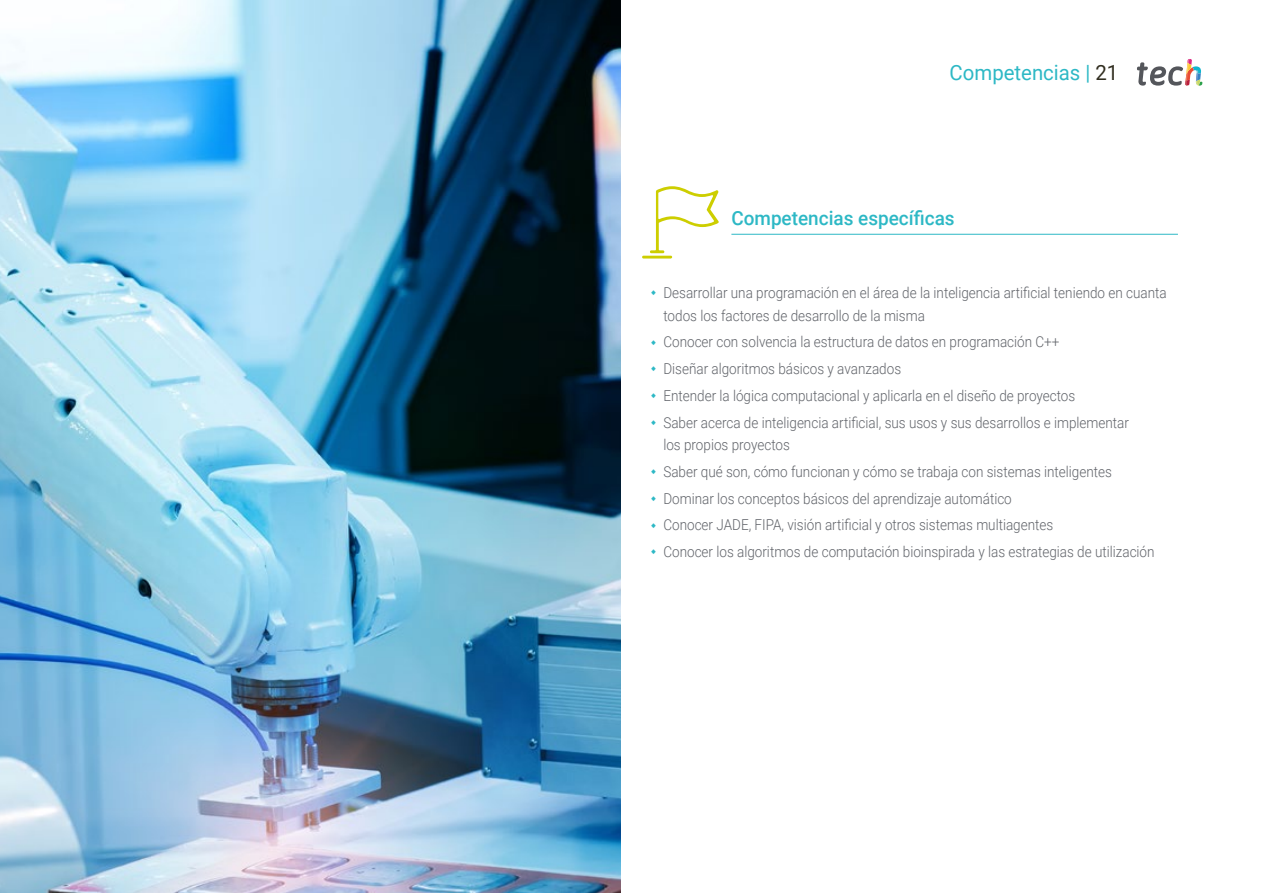
<style>
.page{position:relative;width:1263px;height:893px;background:#fff}
.page>*{position:absolute;margin:0;border:0;box-sizing:border-box;transform-origin:0 0}
.t1{font:21px "Roboto";color:#2db8c5}
.t2{font:500 19.5px "Roboto";color:#2db8c5}
.t3{font:300 15px/26.7px "Roboto";color:#61646a;scale:.9 1}
.s1{color:#312e20}
</style>
<div class="page">
<img style="left:0;top:0;width:621px;height:893px">
<hr style="left:731px;top:234px;width:447px;height:1px;background:#2db8c5">
<hr style="left:642px;top:256px;width:30px;height:3px;background:#cdce00">
<svg style="left:650px;top:186px;width:69px;height:67px"></svg>
<svg style="left:1137px;top:59px;width:65px;height:27px"></svg>
<h1 class="t1" style="left:950px;top:57px;width:170px">Competencias | <span class="s1">21</span></h1>
<h2 class="t2" style="left:731px;top:205px;width:225px">Competencias específicas</h2>
<p class="t3" style="left:663px;top:281px;width:561px;line-height:22.5px">Desarrollar una programación en el área de la inteligencia artificial teniendo en cuanta todos los factores de desarrollo de la misma</p>
<p class="t3" style="left:663px;top:328px;width:519px">Conocer con solvencia la estructura de datos en programación C++<br>Diseñar algoritmos básicos y avanzados<br>Entender la lógica computacional y aplicarla en el diseño de proyectos<br>Saber acerca de inteligencia artificial, sus usos y sus desarrollos e implementar</p>
<p class="t3" style="left:663px;top:431px;width:547px">los propios proyectos<br>Saber qué son, cómo funcionan y cómo se trabaja con sistemas inteligentes Dominar los conceptos básicos del aprendizaje automático<br>Conocer JADE, FIPA, visión artificial y otros sistemas multiagentes<br>Conocer los algoritmos de computación bioinspirada y las estrategias de utilización</p>
</div>
